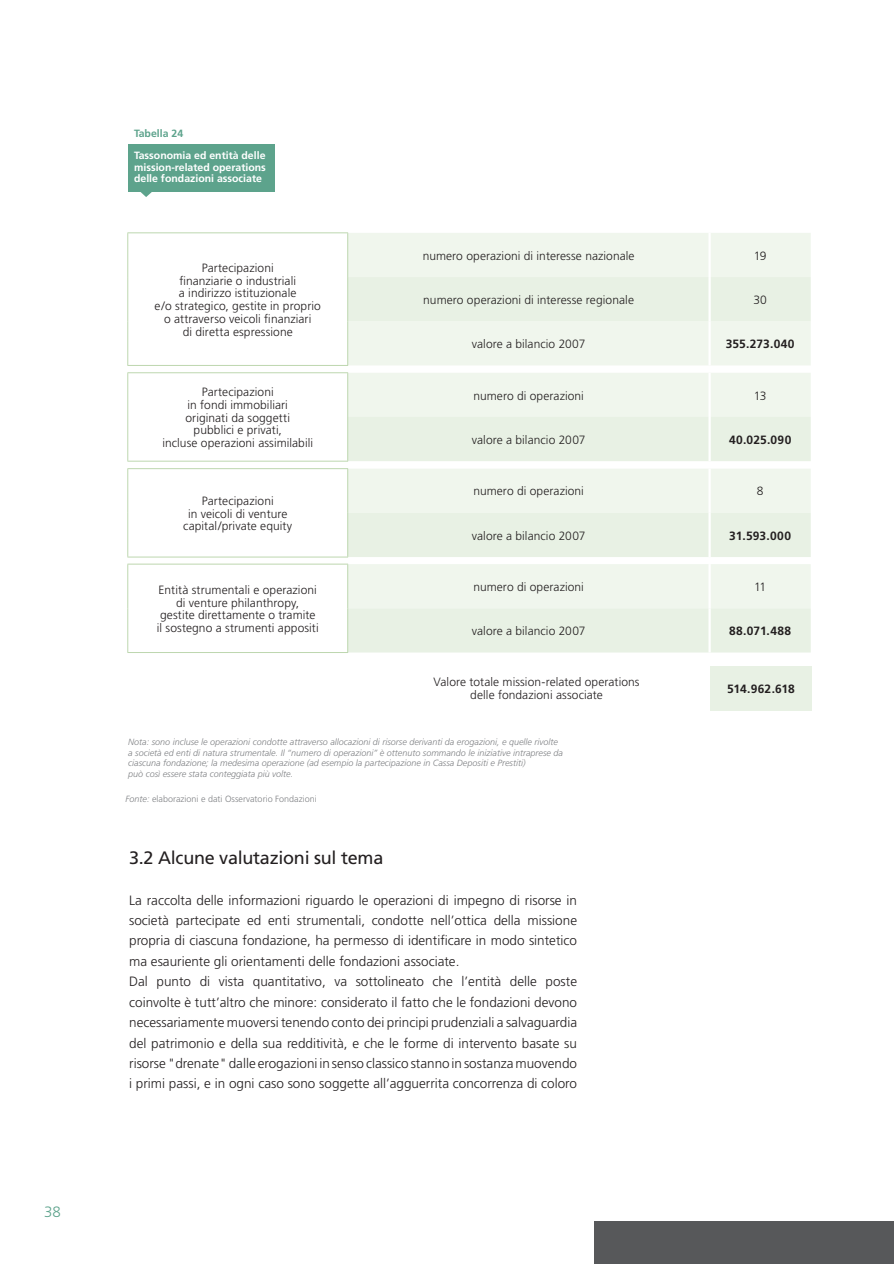
<style>
.page{position:relative;width:894px;height:1264px;background:#fff}
.page>*{position:absolute;margin:0;border:0;box-sizing:border-box;transform-origin:0 0}
.t1{font:18px "Frutiger";letter-spacing:-.015em;color:#231f20}
.t2{font:300 15px "Frutiger";color:#5da38c}
.t3{font:300 13.5px/20.4px "Frutiger";color:#231f20}
.t4{font:300 12px/12.8px "Frutiger";letter-spacing:.005em;color:#231f20;text-align:center}
.t5{font:700 12px "Frutiger";letter-spacing:.01em;color:#231f20}
.t6{font:700 12px "Frutiger";letter-spacing:-.01em;color:#231f20}
.t7{font:700 10.5px/11.2px "Frutiger";color:#fff;text-align:justify}
.t8{font:700 10.5px "Frutiger";color:#5da38c}
.t9{font:italic 300 9px/10.8px "Frutiger";color:#808285}
.t10{font:300 9px "Frutiger";color:#808285}
.s1{font-style:italic}
</style>
<div class="page">
<div style="left:594px;top:1222px;width:299px;height:42px;background:#57585a"></div>
<div style="left:128px;top:144px;width:146px;height:47px;background:#5da38c"></div>
<svg style="left:140px;top:191px;width:12px;height:6px"></svg>
<div style="left:348px;top:233px;width:462px;height:132px;background:#f0f6ed"></div>
<div style="left:348px;top:277px;width:462px;height:44px;background:#e8f1e4"></div>
<hr style="left:708px;top:233px;width:2px;height:44px;background:#fff">
<hr style="left:708px;top:277px;width:2px;height:44px;background:#fff">
<hr style="left:708px;top:321px;width:2px;height:44px;background:#fff">
<hr style="left:127px;top:232px;width:221px;height:1px;background:#bdd7af">
<hr style="left:127px;top:233px;width:1px;height:44px;background:#bdd7af">
<hr style="left:347px;top:233px;width:1px;height:44px;background:#bdd7af">
<hr style="left:127px;top:277px;width:1px;height:44px;background:#bdd7af">
<hr style="left:347px;top:277px;width:1px;height:44px;background:#bdd7af">
<hr style="left:127px;top:321px;width:1px;height:44px;background:#bdd7af">
<hr style="left:347px;top:321px;width:1px;height:44px;background:#bdd7af">
<hr style="left:127px;top:365px;width:221px;height:1px;background:#bdd7af">
<div style="left:348px;top:373px;width:462px;height:88px;background:#ebf3e8"></div>
<hr style="left:708px;top:373px;width:2px;height:44px;background:#fff">
<hr style="left:708px;top:417px;width:2px;height:44px;background:#fff">
<hr style="left:127px;top:372px;width:221px;height:1px;background:#bdd7af">
<hr style="left:127px;top:373px;width:1px;height:44px;background:#bdd7af">
<hr style="left:347px;top:373px;width:1px;height:44px;background:#bdd7af">
<hr style="left:127px;top:417px;width:1px;height:44px;background:#bdd7af">
<hr style="left:347px;top:417px;width:1px;height:44px;background:#bdd7af">
<hr style="left:127px;top:461px;width:221px;height:1px;background:#bdd7af">
<div style="left:348px;top:469px;width:462px;height:88px;background:#ecf3e8"></div>
<hr style="left:708px;top:469px;width:2px;height:44px;background:#fff">
<hr style="left:708px;top:513px;width:2px;height:44px;background:#fff">
<hr style="left:127px;top:468px;width:221px;height:1px;background:#bdd7af">
<hr style="left:127px;top:469px;width:1px;height:44px;background:#bdd7af">
<hr style="left:347px;top:469px;width:1px;height:44px;background:#bdd7af">
<hr style="left:127px;top:513px;width:1px;height:44px;background:#bdd7af">
<hr style="left:347px;top:513px;width:1px;height:44px;background:#bdd7af">
<hr style="left:127px;top:557px;width:221px;height:1px;background:#bdd7af">
<div style="left:348px;top:564px;width:462px;height:88px;background:#eef5eb"></div>
<hr style="left:708px;top:564px;width:2px;height:44px;background:#fff">
<hr style="left:708px;top:608px;width:2px;height:44px;background:#fff">
<hr style="left:127px;top:564px;width:221px;height:1px;background:#bdd7af">
<hr style="left:127px;top:564px;width:1px;height:44px;background:#bdd7af">
<hr style="left:347px;top:564px;width:1px;height:44px;background:#bdd7af">
<hr style="left:127px;top:608px;width:1px;height:44px;background:#bdd7af">
<hr style="left:347px;top:608px;width:1px;height:44px;background:#bdd7af">
<hr style="left:127px;top:652px;width:221px;height:1px;background:#bdd7af">
<div style="left:710px;top:666px;width:101px;height:44px;background:#e8f1e4"></div>
<p class="t2" style="left:44px;top:1206px;width:18px">38</p>
<p class="t8" style="left:134px;top:129px;width:51px">Tabella 24</p>
<p class="t7" style="left:134px;top:151px;width:133px">Tassonomia ed entità delle mission-related operations delle fondazioni associate</p>
<p class="t4" style="left:154px;top:262px;width:168px">Partecipazioni<br>finanziarie o industriali<br>a indirizzo istituzionale<br>e/o strategico, gestite in proprio o attraverso veicoli finanziari<br>di diretta espressione</p>
<p class="t4" style="left:422px;top:250px;width:213px">numero operazioni di interesse nazionale</p>
<p class="t4" style="left:753px;top:250px;width:14px">19</p>
<p class="t4" style="left:423px;top:294px;width:212px">numero operazioni di interesse regionale</p>
<p class="t4" style="left:753px;top:294px;width:15px">30</p>
<p class="t4" style="left:471px;top:338px;width:115px">valore a bilancio 2007</p>
<p class="t5" style="left:725px;top:339px;width:70px">355.273.040</p>
<p class="t4" style="left:162px;top:387px;width:152px">Partecipazioni<br>in fondi immobiliari<br>originati da soggetti<br>pubblici e privati,<br>incluse operazioni assimilabili</p>
<p class="t4" style="left:473px;top:390px;width:112px">numero di operazioni</p>
<p class="t4" style="left:753px;top:390px;width:14px">13</p>
<p class="t4" style="left:471px;top:434px;width:115px">valore a bilancio 2007</p>
<p class="t5" style="left:728px;top:435px;width:64px">40.025.090</p>
<p class="t4" style="left:183px;top:495px;width:111px">Partecipazioni<br>in veicoli di venture capital/private equity</p>
<p class="t4" style="left:473px;top:486px;width:112px">numero di operazioni</p>
<p class="t4" style="left:756px;top:486px;width:8px">8</p>
<p class="t4" style="left:471px;top:530px;width:115px">valore a bilancio 2007</p>
<p class="t5" style="left:729px;top:531px;width:63px">31.593.000</p>
<p class="t4" style="left:157px;top:584px;width:163px">Entità strumentali e operazioni di venture philanthropy,<br>gestite direttamente o tramite il sostegno a strumenti appositi</p>
<p class="t4" style="left:473px;top:581px;width:112px">numero di operazioni</p>
<p class="t4" style="left:753px;top:581px;width:14px">11</p>
<p class="t4" style="left:471px;top:625px;width:115px">valore a bilancio 2007</p>
<p class="t5" style="left:729px;top:626px;width:64px">88.071.488</p>
<p class="t4" style="left:433px;top:677px;width:208px">Valore totale mission-related operations delle fondazioni associate</p>
<p class="t6" style="left:727px;top:684px;width:69px">514.962.618</p>
<p class="t9" style="left:128px;top:737px;width:436px">Nota: sono incluse le operazioni condotte attraverso allocazioni di risorse derivanti da erogazioni, e quelle rivolte a società ed enti di natura strumentale. Il “numero di operazioni” è ottenuto sommando le iniziative intraprese da ciascuna fondazione; la medesima operazione (ad esempio la partecipazione in Cassa Depositi e Prestiti)<br>può così essere stata conteggiata più volte.</p>
<p class="t10" style="left:125px;top:795px;width:193px"><span class="s1">Fonte:</span> elaborazioni e dati Osservatorio Fondazioni</p>
<h1 class="t1" style="left:129px;top:850px;width:255px">3.2 Alcune valutazioni sul tema</h1>
<p class="t3" style="left:129px;top:891px;width:449px">La raccolta delle informazioni riguardo le operazioni di impegno di risorse in società partecipate ed enti strumentali, condotte nell’ottica della missione propria di ciascuna fondazione, ha permesso di identificare in modo sintetico ma esauriente gli orientamenti delle fondazioni associate.<br>Dal punto di vista quantitativo, va sottolineato che l’entità delle poste coinvolte è tutt’altro che minore: considerato il fatto che le fondazioni devono necessariamente muoversi tenendo conto dei principi prudenziali a salvaguardia del patrimonio e della sua redditività, e che le forme di intervento basate su risorse "drenate" dalle erogazioni in senso classico stanno in sostanza muovendo i primi passi, e in ogni caso sono soggette all’agguerrita concorrenza di coloro</p>
</div>
